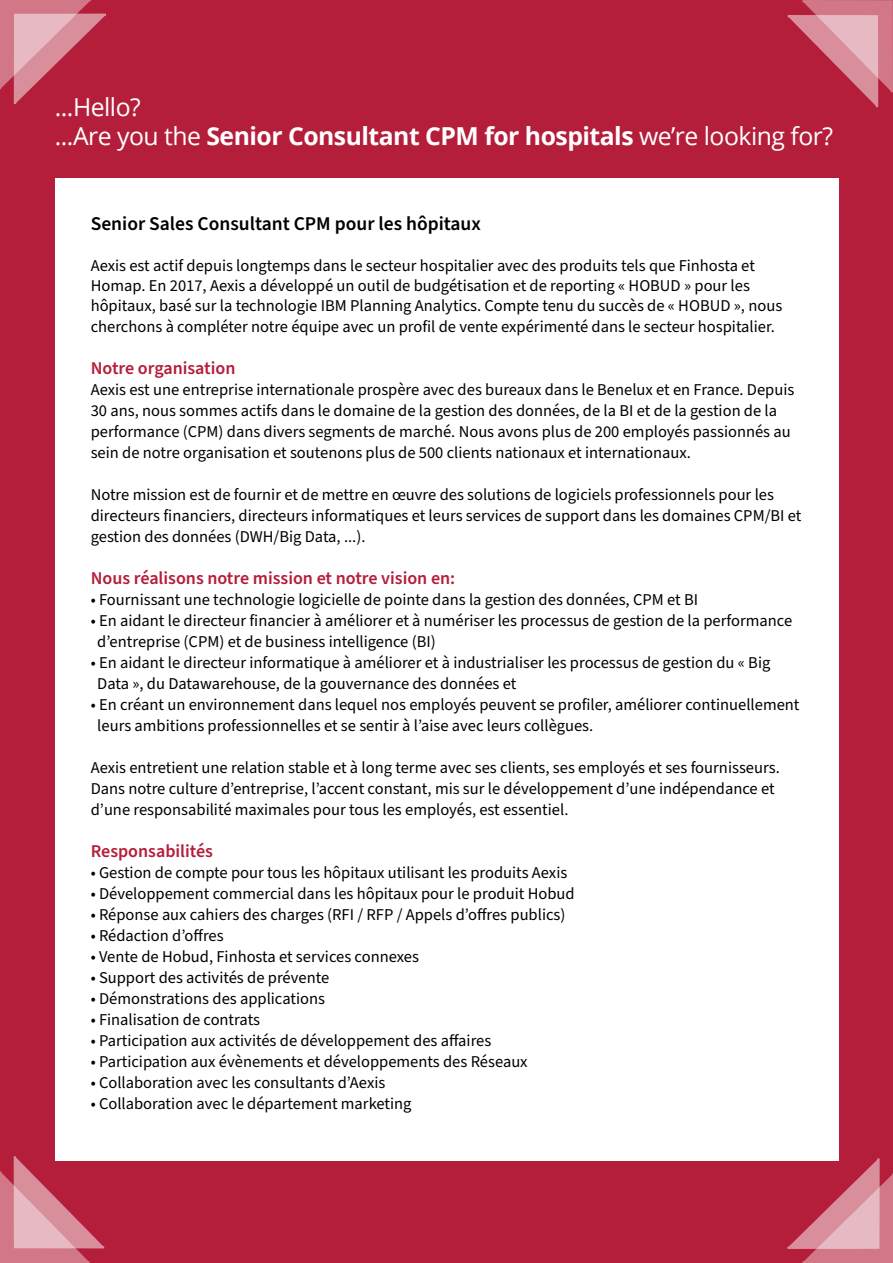
<style>
.page{position:relative;width:893px;height:1263px;background:#b41e3b}
.page>*{position:absolute;margin:0;border:0;box-sizing:border-box;transform-origin:0 0}
.t1{font:24.75px/29.7px "Open Sans";letter-spacing:-.02em;color:#fff}
.t2{font:600 19.5px "Source Sans Pro";color:#000}
.t3{font:600 18px "Source Sans Pro";color:#b41e3b}
.t4{font:16.5px/21px "Source Sans Pro";color:#000}
.s1{font-weight:700}
</style>
<div class="page">
<div style="left:55px;top:179px;width:783px;height:982px;background:#fff"></div>
<svg style="left:0;top:0;width:106px;height:104px"></svg>
<svg style="left:787px;top:0;width:106px;height:108px"></svg>
<svg style="left:0;top:1156px;width:105px;height:107px"></svg>
<svg style="left:787px;top:1156px;width:106px;height:107px"></svg>
<h1 class="t1" style="left:55px;top:91px;width:780px">...Hello?<br>...Are you the <span class="s1">Senior Consultant CPM for hospitals</span> we’re looking for?</h1>
<p class="t2" style="left:91px;top:211px;width:392px">Senior Sales Consultant CPM pour les hôpitaux</p>
<p class="t4" style="left:91px;top:256px;width:693px;line-height:20.2px">Aexis est actif depuis longtemps dans le secteur hospitalier avec des produits tels que Finhosta et Homap. En 2017, Aexis a développé un outil de budgétisation et de reporting « HOBUD » pour les hôpitaux, basé sur la technologie IBM Planning Analytics. Compte tenu du succès de « HOBUD », nous cherchons à compléter notre équipe avec un profil de vente expérimenté dans le secteur hospitalier.</p>
<p class="t3" style="left:91px;top:356px;width:146px">Notre organisation</p>
<p class="t4" style="left:91px;top:379px;width:705px">Aexis est une entreprise internationale prospère avec des bureaux dans le Benelux et en France. Depuis 30 ans, nous sommes actifs dans le domaine de la gestion des données, de la BI et de la gestion de la performance (CPM) dans divers segments de marché. Nous avons plus de 200 employés passionnés au sein de notre organisation et soutenons plus de 500 clients nationaux et internationaux.</p>
<p class="t4" style="left:91px;top:484px;width:712px">Notre mission est de fournir et de mettre en œuvre des solutions de logiciels professionnels pour les directeurs financiers, directeurs informatiques et leurs services de support dans les domaines CPM/BI et gestion des données (DWH/Big Data, ...).</p>
<p class="t3" style="left:91px;top:566px;width:366px">Nous réalisons notre mission et notre vision en:</p>
<p class="t4" style="left:91px;top:589px;width:609px">• Fournissant une technologie logicielle de pointe dans la gestion des données, CPM et BI</p>
<p class="t4" style="left:97px;top:610px;width:696px;text-indent:-7px">• En aidant le directeur financier à améliorer et à numériser les processus de gestion de la performance d’entreprise (CPM) et de business intelligence (BI)</p>
<p class="t4" style="left:97px;top:652px;width:675px;text-indent:-7px">• En aidant le directeur informatique à améliorer et à industrialiser les processus de gestion du « Big<br>Data », du Datawarehouse, de la gouvernance des données et</p>
<p class="t4" style="left:97px;top:694px;width:704px;text-indent:-7px">• En créant un environnement dans lequel nos employés peuvent se profiler, améliorer continuellement leurs ambitions professionnelles et se sentir à l’aise avec leurs collègues.</p>
<p class="t4" style="left:91px;top:757px;width:691px">Aexis entretient une relation stable et à long terme avec ses clients, ses employés et ses fournisseurs.<br>Dans notre culture d’entreprise, l’accent constant, mis sur le développement d’une indépendance et d’une responsabilité maximales pour tous les employés, est essentiel.</p>
<p class="t3" style="left:91px;top:839px;width:124px">Responsabilités</p>
<p class="t4" style="left:91px;top:862px;width:478px">• Gestion de compte pour tous les hôpitaux utilisant les produits Aexis</p>
<p class="t4" style="left:91px;top:883px;width:485px">• Développement commercial dans les hôpitaux pour le produit Hobud</p>
<p class="t4" style="left:91px;top:904px;width:476px">• Réponse aux cahiers des charges (RFI / RFP / Appels d’offres publics)</p>
<p class="t4" style="left:91px;top:925px;width:135px">• Rédaction d’offres</p>
<p class="t4" style="left:91px;top:946px;width:330px">• Vente de Hobud, Finhosta et services connexes</p>
<p class="t4" style="left:91px;top:967px;width:240px">• Support des activités de prévente</p>
<p class="t4" style="left:91px;top:988px;width:236px">• Démonstrations des applications</p>
<p class="t4" style="left:91px;top:1009px;width:171px">• Finalisation de contrats</p>
<p class="t4" style="left:91px;top:1030px;width:402px">• Participation aux activités de développement des affaires</p>
<p class="t4" style="left:91px;top:1051px;width:438px">• Participation aux évènements et développements des Réseaux</p>
<p class="t4" style="left:91px;top:1072px;width:296px">• Collaboration avec les consultants d’Aexis</p>
<p class="t4" style="left:91px;top:1093px;width:322px">• Collaboration avec le département marketing</p>
</div>
